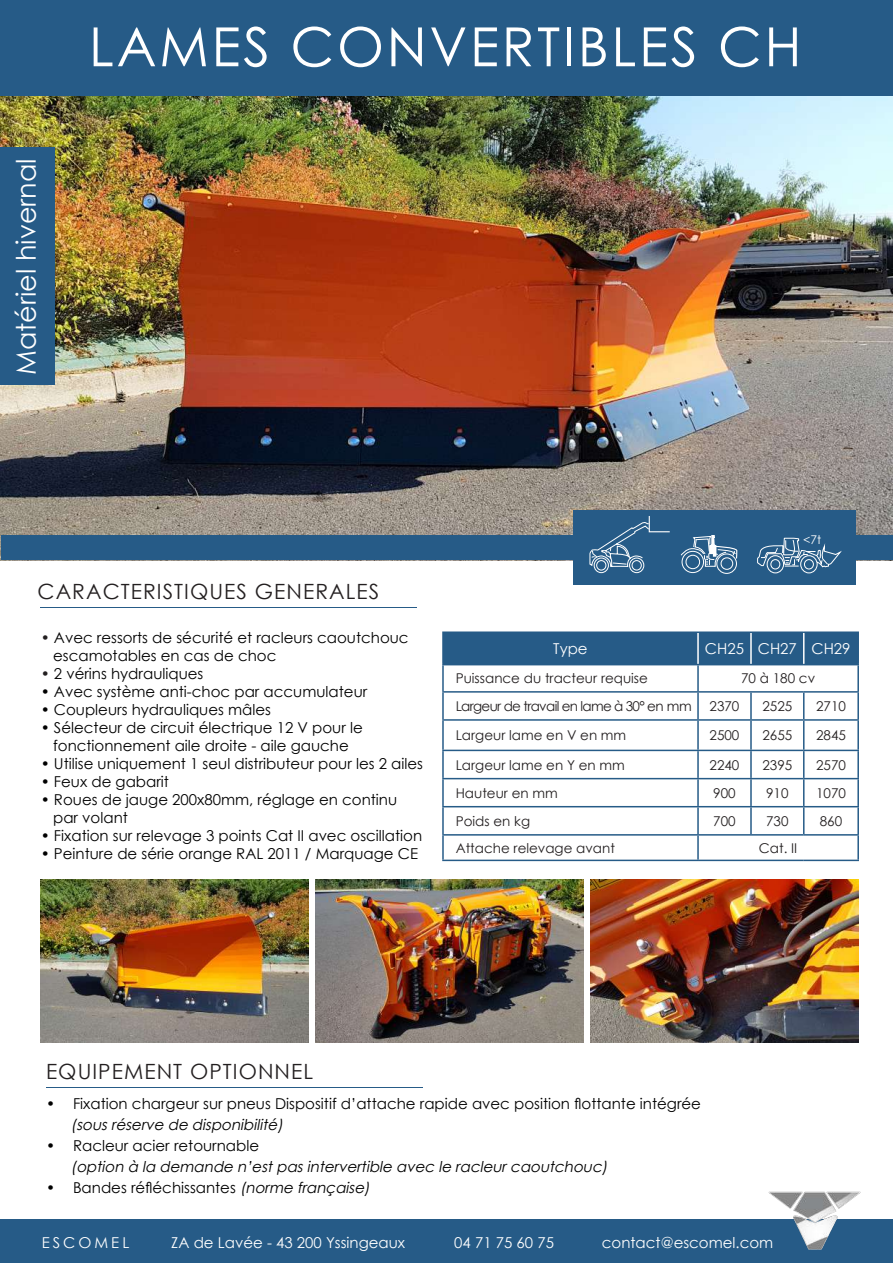
<style>
.page{position:relative;width:893px;height:1263px;background:#fff}
.page>*{position:absolute;margin:0;border:0;box-sizing:border-box;transform-origin:0 0}
.t1{font:54px "Century Gothic";letter-spacing:.05em;color:#fff}
.t2{font:27px "Century Gothic";color:#fff}
.t3{font:21px "Century Gothic";letter-spacing:.05em;color:#231f20}
.t4{font:15px/18px "Century Gothic";color:#000}
.t5{font:italic 15px "Century Gothic";color:#000}
.t6{font:15px "Century Gothic";color:#fff}
.t7{font:15px "Century Gothic";letter-spacing:.2em;color:#fff}
.t8{font:13.5px "Century Gothic";color:#231f20}
.t9{font:13.5px "Century Gothic";letter-spacing:-.05em;color:#231f20}
.t10{font:12px "Century Gothic";color:#fff}
.s1{color:#231f20}
.s2{font-style:italic}
</style>
<div class="page">
<img style="left:0;top:96px;width:893px;height:464px">
<div style="left:0;top:0;width:893px;height:96px;background:#265b87"></div>
<div style="left:0;top:147px;width:54px;height:238px;background:#265b87"></div>
<div style="left:2px;top:536px;width:891px;height:24px;background:#265b87"></div>
<div style="left:573px;top:510px;width:282px;height:75px;background:#265b87"></div>
<svg style="left:757px;top:538px;width:84px;height:36px"></svg>
<div style="left:444px;top:633px;width:413px;height:31px;background:#265b87"></div>
<hr style="left:697px;top:633px;width:2px;height:31px;background:#fff">
<hr style="left:750px;top:633px;width:2px;height:31px;background:#fff">
<hr style="left:803px;top:633px;width:1px;height:31px;background:#fff">
<hr style="left:442px;top:631px;width:256px;height:2px;background:#265b87">
<hr style="left:442px;top:633px;width:2px;height:31px;background:#265b87">
<hr style="left:698px;top:631px;width:53px;height:2px;background:#265b87">
<hr style="left:751px;top:631px;width:53px;height:2px;background:#265b87">
<hr style="left:804px;top:631px;width:55px;height:2px;background:#265b87">
<hr style="left:857px;top:633px;width:2px;height:31px;background:#265b87">
<hr style="left:442px;top:664px;width:256px;height:1px;background:#265b87">
<hr style="left:442px;top:665px;width:2px;height:26px;background:#265b87">
<hr style="left:698px;top:664px;width:53px;height:1px;background:#265b87">
<hr style="left:697px;top:665px;width:2px;height:26px;background:#265b87">
<hr style="left:751px;top:664px;width:53px;height:1px;background:#265b87">
<hr style="left:804px;top:664px;width:55px;height:1px;background:#265b87">
<hr style="left:857px;top:665px;width:2px;height:26px;background:#265b87">
<hr style="left:442px;top:691px;width:256px;height:2px;background:#265b87">
<hr style="left:442px;top:693px;width:2px;height:26px;background:#265b87">
<hr style="left:698px;top:691px;width:53px;height:2px;background:#265b87">
<hr style="left:697px;top:693px;width:2px;height:26px;background:#265b87">
<hr style="left:751px;top:691px;width:53px;height:2px;background:#265b87">
<hr style="left:750px;top:693px;width:2px;height:26px;background:#265b87">
<hr style="left:804px;top:691px;width:55px;height:2px;background:#265b87">
<hr style="left:857px;top:693px;width:2px;height:26px;background:#265b87">
<hr style="left:442px;top:719px;width:256px;height:2px;background:#265b87">
<hr style="left:442px;top:721px;width:2px;height:29px;background:#265b87">
<hr style="left:698px;top:719px;width:53px;height:2px;background:#265b87">
<hr style="left:697px;top:721px;width:2px;height:29px;background:#265b87">
<hr style="left:751px;top:719px;width:53px;height:2px;background:#265b87">
<hr style="left:750px;top:721px;width:2px;height:29px;background:#265b87">
<hr style="left:804px;top:719px;width:55px;height:2px;background:#265b87">
<hr style="left:857px;top:721px;width:2px;height:29px;background:#265b87">
<hr style="left:442px;top:750px;width:256px;height:1px;background:#265b87">
<hr style="left:442px;top:751px;width:2px;height:27px;background:#265b87">
<hr style="left:698px;top:750px;width:53px;height:1px;background:#265b87">
<hr style="left:697px;top:751px;width:2px;height:27px;background:#265b87">
<hr style="left:751px;top:750px;width:53px;height:1px;background:#265b87">
<hr style="left:750px;top:751px;width:2px;height:27px;background:#265b87">
<hr style="left:804px;top:750px;width:55px;height:1px;background:#265b87">
<hr style="left:857px;top:751px;width:2px;height:27px;background:#265b87">
<hr style="left:442px;top:778px;width:256px;height:1px;background:#265b87">
<hr style="left:442px;top:779px;width:2px;height:27px;background:#265b87">
<hr style="left:698px;top:778px;width:53px;height:1px;background:#265b87">
<hr style="left:697px;top:779px;width:2px;height:27px;background:#265b87">
<hr style="left:751px;top:778px;width:53px;height:1px;background:#265b87">
<hr style="left:750px;top:779px;width:2px;height:27px;background:#265b87">
<hr style="left:804px;top:778px;width:55px;height:1px;background:#265b87">
<hr style="left:857px;top:779px;width:2px;height:27px;background:#265b87">
<hr style="left:442px;top:806px;width:256px;height:1px;background:#265b87">
<hr style="left:442px;top:807px;width:2px;height:27px;background:#265b87">
<hr style="left:698px;top:806px;width:53px;height:1px;background:#265b87">
<hr style="left:697px;top:807px;width:2px;height:27px;background:#265b87">
<hr style="left:751px;top:806px;width:53px;height:1px;background:#265b87">
<hr style="left:750px;top:807px;width:2px;height:27px;background:#265b87">
<hr style="left:804px;top:806px;width:55px;height:1px;background:#265b87">
<svg style="left:803px;top:693px;width:1px;height:141px"></svg>
<hr style="left:857px;top:807px;width:2px;height:27px;background:#265b87">
<hr style="left:442px;top:834px;width:256px;height:2px;background:#265b87">
<hr style="left:442px;top:836px;width:2px;height:24px;background:#265b87">
<hr style="left:698px;top:834px;width:53px;height:2px;background:#265b87">
<hr style="left:697px;top:836px;width:2px;height:24px;background:#265b87">
<hr style="left:751px;top:834px;width:53px;height:2px;background:#265b87">
<hr style="left:804px;top:834px;width:55px;height:2px;background:#265b87">
<hr style="left:857px;top:836px;width:2px;height:24px;background:#265b87">
<hr style="left:442px;top:860px;width:256px;height:1px;background:#265b87">
<hr style="left:698px;top:860px;width:53px;height:1px;background:#265b87">
<hr style="left:751px;top:860px;width:53px;height:1px;background:#265b87">
<hr style="left:804px;top:860px;width:55px;height:1px;background:#265b87">
<img style="left:315px;top:879px;width:269px;height:163px">
<img style="left:590px;top:879px;width:269px;height:163px">
<hr style="left:41px;top:607px;width:376px;height:1px;background:#265b87">
<hr style="left:46px;top:1087px;width:376px;height:1px;background:#265b87">
<img style="left:41px;top:879px;width:268px;height:163px">
<div style="left:0;top:1220px;width:893px;height:43px;background:#265b87"></div>
<img style="left:765px;top:1191px;width:98px;height:59px">
<svg style="left:680px;top:535px;width:58px;height:39px"></svg>
<svg style="left:589px;top:516px;width:81px;height:57px"></svg>
<h2 class="t2" style="left:7px;top:375px;width:218px;rotate:-90deg">Matériel hivernal</h2>
<h1 class="t1" style="left:89px;top:9px;width:714px">LAMES CONVERTIBLES CH</h1>
<p class="t10" style="left:803px;top:531px;width:19px">&lt;7t</p>
<h3 class="t3" style="left:38px;top:577px;width:343px">CARACTERISTIQUES GENERALES</h3>
<p class="t4" style="left:53px;top:628px;width:357px;text-indent:-12px"><span class="s1">•</span> Avec ressorts de sécurité et racleurs caoutchouc escamotables en cas de choc</p>
<p class="t4" style="left:41px;top:664px;width:164px"><span class="s1">•</span> 2 vérins hydrauliques</p>
<p class="t4" style="left:41px;top:682px;width:328px">• Avec système anti-choc par accumulateur</p>
<p class="t4" style="left:41px;top:700px;width:232px">• Coupleurs hydrauliques mâles</p>
<p class="t4" style="left:41px;top:718px;width:324px;text-align:center">• Sélecteur de circuit électrique 12 V pour le fonctionnement aile droite - aile gauche</p>
<p class="t4" style="left:41px;top:754px;width:384px">• Utilise uniquement 1 seul distributeur pour les 2 ailes</p>
<p class="t4" style="left:41px;top:772px;width:130px">• Feux de gabarit</p>
<p class="t4" style="left:53px;top:790px;width:346px;text-indent:-12px">• Roues de jauge 200x80mm, réglage en continu par volant</p>
<p class="t4" style="left:41px;top:826px;width:383px">• Fixation sur relevage 3 points Cat II avec oscillation</p>
<p class="t4" style="left:41px;top:844px;width:379px">• Peinture de série orange RAL 2011 / Marquage CE</p>
<p class="t6" style="left:553px;top:638px;width:36px">Type</p>
<p class="t6" style="left:705px;top:638px;width:147px">CH25 CH27 CH29</p>
<p class="t8" style="left:456px;top:669px;width:194px">Puissance du tracteur requise</p>
<p class="t8" style="left:741px;top:669px;width:76px">70 à 180 cv</p>
<p class="t9" style="left:456px;top:697px;width:237px">Largeur de travail en lame à 30° en mm</p>
<p class="t8" style="left:709px;top:697px;width:31px">2370</p>
<p class="t8" style="left:762px;top:697px;width:31px">2525</p>
<p class="t8" style="left:816px;top:697px;width:31px">2710</p>
<p class="t8" style="left:456px;top:726px;width:172px">Largeur lame en V en mm</p>
<p class="t8" style="left:709px;top:726px;width:31px">2500</p>
<p class="t8" style="left:762px;top:726px;width:31px">2655</p>
<p class="t8" style="left:816px;top:726px;width:31px">2845</p>
<p class="t8" style="left:456px;top:755px;width:171px">Largeur lame en Y en mm</p>
<p class="t8" style="left:709px;top:755px;width:31px">2240</p>
<p class="t8" style="left:762px;top:755px;width:31px">2395</p>
<p class="t8" style="left:816px;top:755px;width:31px">2570</p>
<p class="t8" style="left:456px;top:783px;width:104px">Hauteur en mm</p>
<p class="t8" style="left:713px;top:783px;width:24px">900</p>
<p class="t8" style="left:766px;top:783px;width:24px">910</p>
<p class="t8" style="left:816px;top:783px;width:31px">1070</p>
<p class="t8" style="left:456px;top:811px;width:76px">Poids en kg</p>
<p class="t8" style="left:713px;top:811px;width:24px">700</p>
<p class="t8" style="left:766px;top:811px;width:24px">730</p>
<p class="t8" style="left:820px;top:811px;width:24px">860</p>
<p class="t8" style="left:456px;top:838px;width:161px">Attache relevage avant</p>
<p class="t8" style="left:759px;top:838px;width:40px">Cat. II</p>
<h3 class="t3" style="left:46px;top:1057px;width:269px">EQUIPEMENT OPTIONNEL</h3>
<p class="t4" style="left:46px;top:1095px;width:656px">• Fixation chargeur sur pneus Dispositif d’attache rapide avec position flottante intégrée</p>
<p class="t5" style="left:71px;top:1114px;width:217px">(sousréserve de disponibilité)</p>
<p class="t4" style="left:46px;top:1137px;width:215px">• Racleur acier retournable</p>
<p class="t5" style="left:71px;top:1156px;width:541px">(option à la demande n’estpasintervertible avec le racleurcaoutchouc)</p>
<p class="t4" style="left:46px;top:1179px;width:329px">• Bandes réfléchissantes <span class="s2">(norme française)</span></p>
<p class="t7" style="left:42px;top:1232px;width:89px">ESCOMEL</p>
<p class="t6" style="left:171px;top:1232px;width:235px">ZA de Lavée - 43 200 Yssingeaux</p>
<p class="t6" style="left:454px;top:1232px;width:101px">04 71 75 60 75</p>
<p class="t6" style="left:602px;top:1232px;width:173px">contact@escomel.com</p>
</div>
